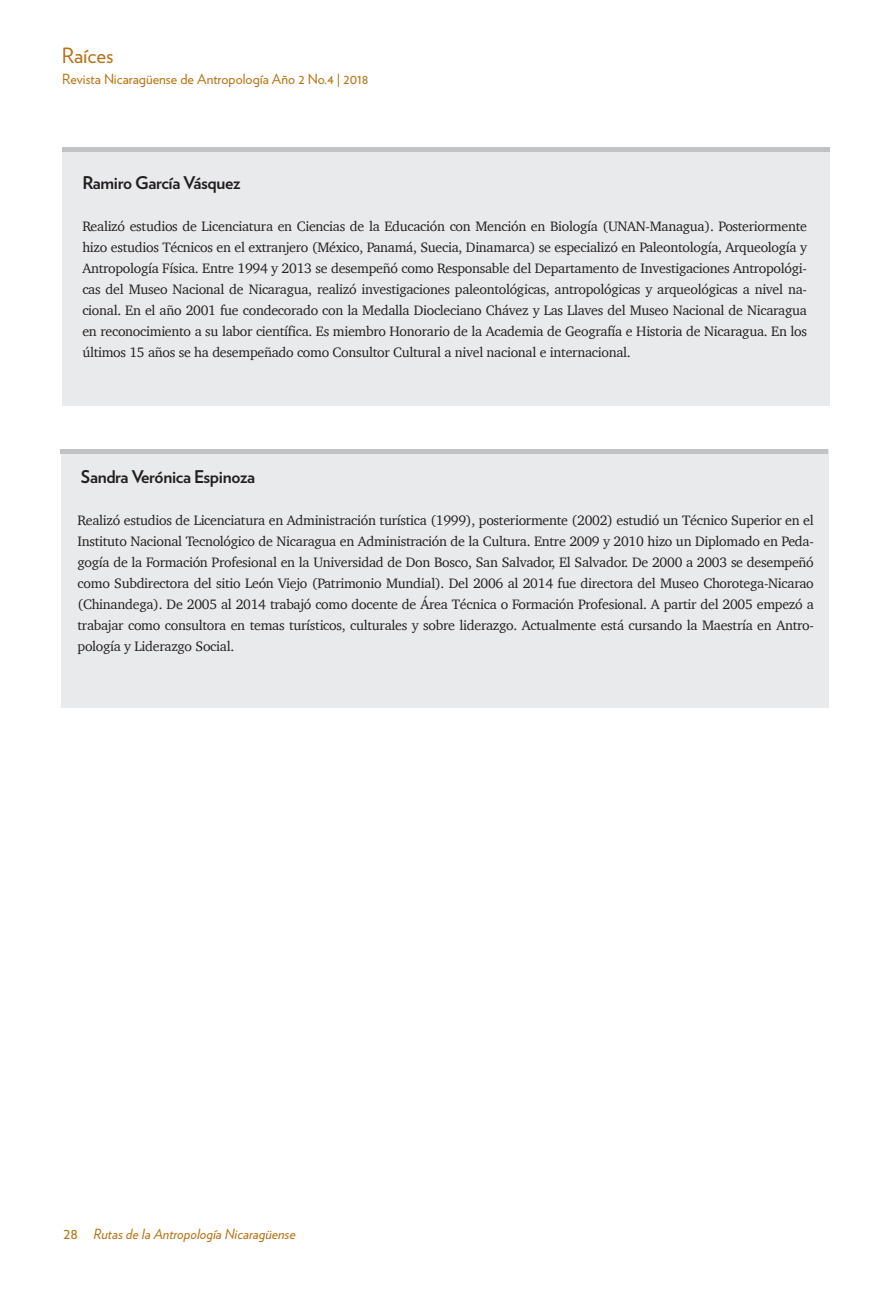
<style>
.page{position:relative;width:893px;height:1290px;background:#fff}
.page>*{position:absolute;margin:0;border:0;box-sizing:border-box;transform-origin:0 0}
.t1{font:21px "Verlag";color:#b7700f}
.t2{font:700 17.5px "Verlag";letter-spacing:-.02em;color:#231f20}
.t3{font:14px/21px "Charter";letter-spacing:-.02em;color:#231f20;text-align:justify}
.t4{font:14px "Verlag";color:#b7700f}
.t5{font:italic 14px "Verlag";color:#b7700f}
.s1{font-style:normal;font-size:15.75px}
</style>
<div class="page">
<div style="left:61px;top:449px;width:768px;height:258px;background:#e9eaeb"></div>
<hr style="left:61px;top:449px;width:767px;height:4px;background:#c1c2c4">
<div style="left:62px;top:147px;width:768px;height:258px;background:#e9eaeb"></div>
<hr style="left:62px;top:147px;width:767px;height:4px;background:#c1c2c4">
<h1 class="t1" style="left:62px;top:40px;width:53px">Raíces</h1>
<p class="t4" style="left:62px;top:68px;width:308px">Revista Nicaragüense de Antropología Año 2 No.4 | 2018</p>
<p class="t2" style="left:82px;top:169px;width:160px">Ramiro García Vásquez</p>
<p class="t3" style="left:82px;top:216px;width:726px">Realizó estudios de Licenciatura en Ciencias de la Educación con Mención en Biología (UNAN-Managua). Posteriormente hizo estudios Técnicos en el extranjero (México, Panamá, Suecia, Dinamarca) se especializó en Paleontología, Arqueología y Antropología Física. Entre 1994 y 2013 se desempeñó como Responsable del Departamento de Investigaciones Antropológi&shy;cas del Museo Nacional de Nicaragua, realizó investigaciones paleontológicas, antropológicas y arqueológicas a nivel na&shy;cional. En el año 2001 fue condecorado con la Medalla Diocleciano Chávez y Las Llaves del Museo Nacional de Nicaragua en reconocimiento a su labor científica. Es miembro Honorario de la Academia de Geografía e Historia de Nicaragua. En los últimos 15 años se ha desempeñado como Consultor Cultural a nivel nacional e internacional.</p>
<p class="t2" style="left:81px;top:463px;width:176px">Sandra Verónica Espinoza</p>
<p class="t3" style="left:78px;top:510px;width:738px">Realizó estudios de Licenciatura en Administración turística (1999), posteriormente (2002) estudió un Técnico Superior en el Instituto Nacional Tecnológico de Nicaragua en Administración de la Cultura. Entre 2009 y 2010 hizo un Diplomado en Peda&shy;gogía de la Formación Profesional en la Universidad de Don Bosco, San Salvador, El Salvador. De 2000 a 2003 se desempeñó como Subdirectora del sitio León Viejo (Patrimonio Mundial). Del 2006 al 2014 fue directora del Museo Chorotega-Nicarao (Chinandega). De 2005 al 2014 trabajó como docente de Área Técnica o Formación Profesional. A partir del 2005 empezó a trabajar como consultora en temas turísticos, culturales y sobre liderazgo. Actualmente está cursando la Maestría en Antro&shy;pología y Liderazgo Social.</p>
<p class="t5" style="left:63px;top:1223px;width:234px"><span class="s1">28</span> Rutas de la Antropología Nicaragüense</p>
</div>
